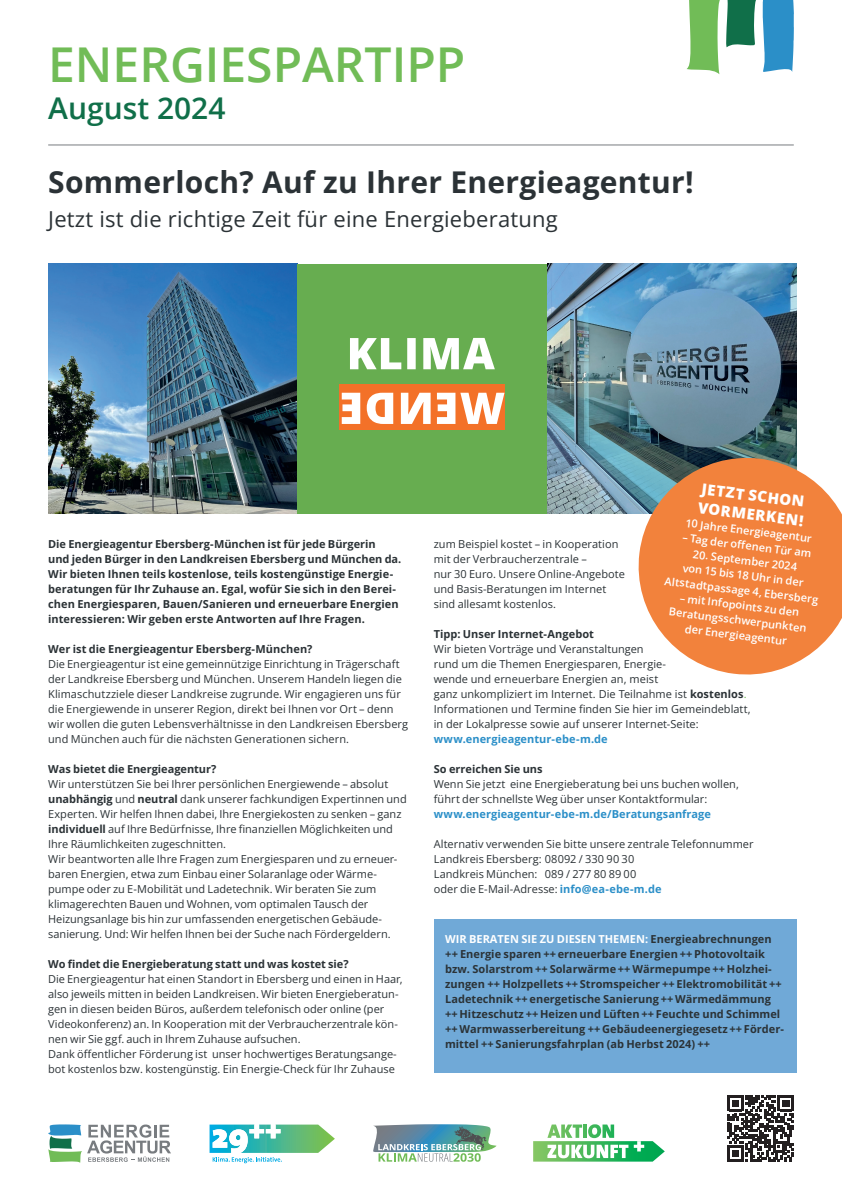
<style>
.page{position:relative;width:842px;height:1191px;background:#fff}
.page>*{position:absolute;margin:0;border:0;box-sizing:border-box;transform-origin:0 0}
.t1{font:600 48px "Open Sans";color:#71bc57}
.t2{font:700 30px "Open Sans";letter-spacing:.01em;color:#2b3236}
.t3{font:600 30px "Open Sans";color:#106f49}
.t4{font:22px "Open Sans";letter-spacing:.01em;color:#2b3236}
.t5{font:800 15px/19px "Open Sans";color:#fff}
.t6{font:11px/15px "Open Sans";color:#2b3236}
.t7{font:700 11px/15px "Open Sans";letter-spacing:.005em;color:#2b3236}
.t8{font:600 11px/15px "Open Sans";color:#fff;text-align:center}
.t9{font:700 11px "Open Sans";letter-spacing:.005em;color:#2b8fc8}
.s1{font-weight:700}
.s2{color:#71bc57}
.s3{font-weight:700;color:#2b8fc8}
.s4{color:#fff}
</style>
<div class="page">
<img style="left:547px;top:264px;width:250px;height:249px">
<svg style="left:687px;top:0;width:107px;height:74px"></svg>
<hr style="left:48px;top:145px;width:746px;height:1px;background:#787c80">
<svg style="left:727px;top:1095px;width:67px;height:66px"></svg>
<svg style="left:48px;top:1124px;width:123px;height:38px"></svg>
<svg style="left:533px;top:1124px;width:132px;height:37px"></svg>
<svg style="left:210px;top:1124px;width:125px;height:39px"></svg>
<svg style="left:373px;top:1124px;width:123px;height:37px"></svg>
<div style="left:434px;top:919px;width:363px;height:154px;background:#70a9d7"></div>
<svg style="left:632px;top:451px;width:210px;height:224px;fill:#f2823c"></svg>
<img style="left:48px;top:264px;width:250px;height:249px">
<div style="left:298px;top:264px;width:249px;height:249px;background:#67ad50"></div>
<svg style="left:350px;top:338px;width:145px;height:31px"></svg>
<div style="left:340px;top:384px;width:165px;height:45px;background:#f37128"></div>
<svg style="left:342px;top:393px;width:162px;height:31px"></svg>
<h1 class="t1" style="left:48px;top:32px;width:419px">ENERGIESPARTIPP</h1>
<h2 class="t3" style="left:48px;top:88px;width:179px">August 2024</h2>
<h2 class="t2" style="left:48px;top:162px;width:647px">Sommerloch? Auf zu Ihrer Energieagentur!</h2>
<h3 class="t4" style="left:48px;top:204px;width:511px">Jetzt ist die richtige Zeit für eine Energieberatung</h3>
<p class="t7" style="left:48px;top:536px;width:355px">Die Energieagentur Ebersberg-München ist für jede Bürgerin<br>und jeden Bürger in den Landkreisen Ebersberg und München da.<br>Wir bieten Ihnen teils kostenlose, teils kostengünstige Energie&shy;beratungen für Ihr Zuhause an. Egal, wofür Sie sich in den Berei&shy;chen Energiesparen, Bauen/Sanieren und erneuerbare Energien interessieren: Wir geben erste Antworten auf Ihre Fragen.</p>
<p class="t7" style="left:48px;top:641px;width:266px">Wer ist die Energieagentur Ebersberg-München?</p>
<p class="t6" style="left:48px;top:656px;width:361px">Die Energieagentur ist eine gemeinnützige Einrichtung in Trägerschaft der Landkreise Ebersberg und München. Unserem Handeln liegen die Klimaschutzziele dieser Landkreise zugrunde. Wir engagieren uns für die Energiewende in unserer Region, direkt bei Ihnen vor Ort – denn wir wollen die guten Lebensverhältnisse in den Landkreisen Ebersberg und München auch für die nächsten Generationen sichern.</p>
<p class="t7" style="left:48px;top:761px;width:170px">Was bietet die Energieagentur?</p>
<p class="t6" style="left:48px;top:776px;width:360px">Wir unterstützen Sie bei Ihrer persönlichen Energiewende – absolut <span class="s1">unabhängig</span> und <span class="s1">neutral</span> dank unserer fachkundigen Expertinnen und Experten. Wir helfen Ihnen dabei, Ihre Energiekosten zu senken – ganz <span class="s1">individuell</span> auf Ihre Bedürfnisse, Ihre finanziellen Möglichkeiten und Ihre Räumlichkeiten zugeschnitten.<br>Wir beantworten alle Ihre Fragen zum Energiesparen und zu erneuer&shy;baren Energien, etwa zum Einbau einer Solaranlage oder Wärme&shy;pumpe oder zu E-Mobilität und Ladetechnik. Wir beraten Sie zum klimagerechten Bauen und Wohnen, vom optimalen Tausch der Heizungsanlage bis hin zur umfassenden energetischen Gebäude&shy;sanierung. Und: Wir helfen Ihnen bei der Suche nach Fördergeldern.</p>
<p class="t7" style="left:48px;top:956px;width:302px">Wo findet die Energieberatung statt und was kostet sie?</p>
<p class="t6" style="left:48px;top:971px;width:356px">Die Energieagentur hat einen Standort in Ebersberg und einen in Haar, also jeweils mitten in beiden Landkreisen. Wir bieten Energieberatun&shy;gen in diesen beiden Büros, außerdem telefonisch oder online (per Videokonferenz) an. In Kooperation mit der Verbraucherzentrale kön&shy;nen wir Sie ggf. auch in Ihrem Zuhause aufsuchen.<br>Dank öffentlicher Förderung ist unser hochwertiges Beratungsange&shy;bot kostenlos bzw. kostengünstig. Ein Energie-Check für Ihr Zuhause</p>
<h3 class="t5" style="left:702px;top:479px;width:108px;rotate:7deg">JETZT SCHON<br>VORMERKEN!</h3>
<p class="t8" style="left:687px;top:515px;width:129px;rotate:7deg">10 Jahre Energieagentur</p>
<p class="t8" style="left:683px;top:530px;width:131px;rotate:7deg">– Tag der off enen Tür am</p>
<p class="t6" style="left:434px;top:536px;width:193px">zum Beispiel kostet – in Kooperation mit der Verbraucherzentrale –<br>nur 30 Euro. Unsere Online-Angebote und Basis-Beratungen im Internet sind allesamt kostenlos.</p>
<p class="t7" style="left:434px;top:626px;width:162px">Tipp: Unser Internet-Angebot</p>
<p class="t6" style="left:434px;top:641px;width:318px">Wir bieten Vorträge und Veranstaltungen<br>rund um die Themen Energiesparen, Energie-<br>wende und erneuerbare Energien an, meist<br>ganz unkompliziert im Internet. Die Teilnahme ist <span class="s1">kostenlos</span><span class="s2">.<br></span>Informationen und Termine finden Sie hier im Gemeindeblatt, in der Lokalpresse sowie auf unserer Internet-Seite:</p>
<p class="t9" style="left:434px;top:731px;width:175px">www.energieagentur-ebe-m.de</p>
<p class="t7" style="left:434px;top:761px;width:110px">So erreichen Sie uns</p>
<p class="t6" style="left:434px;top:776px;width:307px">Wenn Sie jetzt eine Energieberatung bei uns buchen wollen, führt der schnellste Weg über unser Kontaktformular:</p>
<p class="t9" style="left:434px;top:806px;width:279px">www.energieagentur-ebe-m.de/Beratungsanfrage</p>
<p class="t6" style="left:434px;top:836px;width:321px">Alternativ verwenden Sie bitte unsere zentrale Telefonnummer Landkreis Ebersberg: 08092 / 330 90 30<br>Landkreis München: 089 / 277 80 89 00<br>oder die E-Mail-Adresse: <span class="s3">info@ea-ebe-m.de</span></p>
<p class="t8" style="left:669px;top:543px;width:156px;rotate:7deg">20. September 2024<br>von 15 bis 18 Uhr in der<br>Altstadtpassage 4, Ebersberg</p>
<p class="t8" style="left:672px;top:589px;width:140px;rotate:7deg">– mit Infopoints zu den<br>Beratungsschwerpunkten der Energieagentur</p>
<p class="t7" style="left:445px;top:931px;width:340px"><span class="s4">WIR BERATEN SIE ZU DIESEN THEMEN:</span> Energieabrechnungen ++ Energie sparen ++ erneuerbare Energien ++ Photovoltaik bzw. Solarstrom ++ Solarwärme ++ Wärmepumpe ++ Holzhei&shy;zungen ++ Holzpellets ++ Stromspeicher ++ Elektromobilität ++ Ladetechnik ++ energetische Sanierung ++ Wärmedämmung ++ Hitzeschutz ++ Heizen und Lüften ++ Feuchte und Schimmel ++ Warmwasserbereitung ++ Gebäudeenergiegesetz ++ Förder&shy;mittel ++ Sanierungsfahrplan (ab Herbst 2024) ++</p>
</div>
